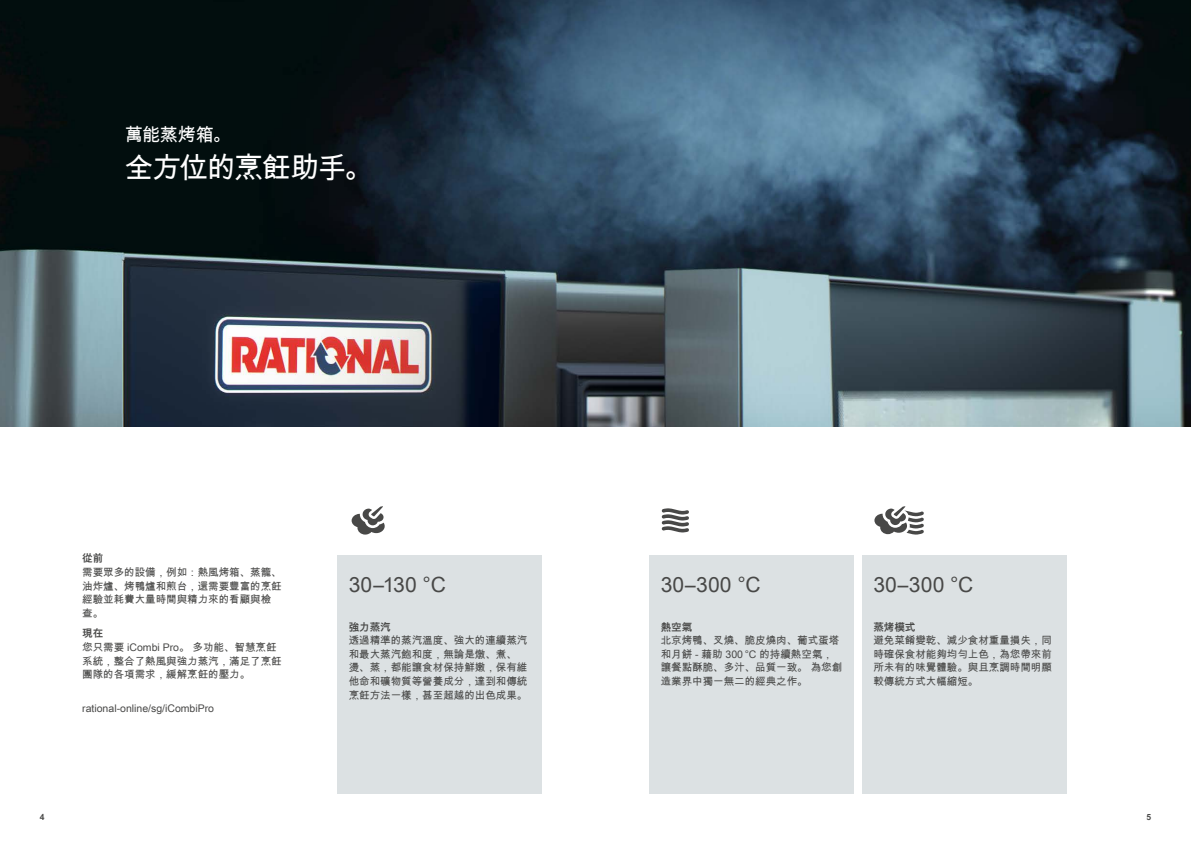
<style>
.page{position:relative;width:1191px;height:842px;background:#fff}
.page>*{position:absolute;margin:0;border:0;box-sizing:border-box;transform-origin:0 0}
.t1{font:29px "Arial Unicode MS";letter-spacing:-.045em;color:#fff}
.t2{font:21px "Arial Unicode MS";letter-spacing:.005em;color:#484847}
.t3{font:18px "Arial Unicode MS";letter-spacing:-.015em;color:#fff}
.t4{font:10.5px/13.6px "Arial Unicode MS";color:#484847}
.t5{font:700 10.5px "Arial Unicode MS";color:#484847}
.t6{font:700 8.5px "Arial Unicode MS";color:#484847}
</style>
<div class="page">
<img style="left:0;top:0;width:1191px;height:426px">
<div style="left:862px;top:556px;width:204px;height:238px;background:#dce1e3"></div>
<div style="left:649px;top:556px;width:204px;height:238px;background:#dce1e3"></div>
<div style="left:337px;top:556px;width:204px;height:238px;background:#dce1e3"></div>
<svg style="left:351px;top:506px;width:34px;height:29px"></svg>
<svg style="left:874px;top:506px;width:50px;height:29px"></svg>
<svg style="left:661px;top:508px;width:28px;height:24px"></svg>
<h3 class="t3" style="left:125px;top:121px;width:107px">萬能蒸烤箱。</h3>
<h1 class="t1" style="left:125px;top:147px;width:250px">全方位的烹飪助手。</h1>
<p class="t5" style="left:82px;top:551px;width:22px">從前</p>
<p class="t4" style="left:82px;top:565px;width:201px">需要眾多的設備，例如：熱風烤箱、蒸籠、油炸爐、烤鴨爐和煎台，還需要豐富的烹飪經驗並耗費大量時間與精力來的看顧與檢查。</p>
<p class="t5" style="left:82px;top:626px;width:22px">現在</p>
<p class="t4" style="left:82px;top:640px;width:201px">您只需要 iCombi Pro。 多功能、智慧烹飪系統，整合了熱風與強力蒸汽，滿足了烹飪團隊的各項需求，緩解烹飪的壓力。</p>
<p class="t4" style="left:82px;top:701px;width:133px">rational-online/sg/iCombiPro</p>
<h2 class="t2" style="left:349px;top:569px;width:99px">30–130 °C</h2>
<h2 class="t2" style="left:660px;top:569px;width:102px">30–300 °C</h2>
<h2 class="t2" style="left:873px;top:569px;width:102px">30–300 °C</h2>
<p class="t5" style="left:349px;top:619px;width:43px">強力蒸汽</p>
<p class="t4" style="left:349px;top:633px;width:180px">透過精準的蒸汽溫度、強大的連續蒸汽和最大蒸汽飽和度，無論是燉、煮、燙、蒸，都能讓食材保持鮮嫩，保有維他命和礦物質等營養成分，達到和傳統烹飪方法一樣，甚至超越的出色成果。</p>
<p class="t5" style="left:660px;top:619px;width:33px">熱空氣</p>
<p class="t4" style="left:660px;top:633px;width:183px">北京烤鴨、叉燒、脆皮燒肉、葡式蛋塔和月餅 - 藉助 300 °C 的持續熱空氣，讓餐點酥脆、多汁、品質一致。 為您創造業界中獨一無二的經典之作。</p>
<p class="t5" style="left:873px;top:619px;width:43px">蒸烤模式</p>
<p class="t4" style="left:873px;top:633px;width:180px;text-align:justify">避免菜餚變乾、減少食材重量損失，同時確保食材能夠均勻上色，為您帶來前所未有的味覺體驗。與且烹調時間明顯較傳統方式大幅縮短。</p>
<p class="t6" style="left:40px;top:811px;width:6px">4</p>
<p class="t6" style="left:1146px;top:811px;width:6px">5</p>
</div>
